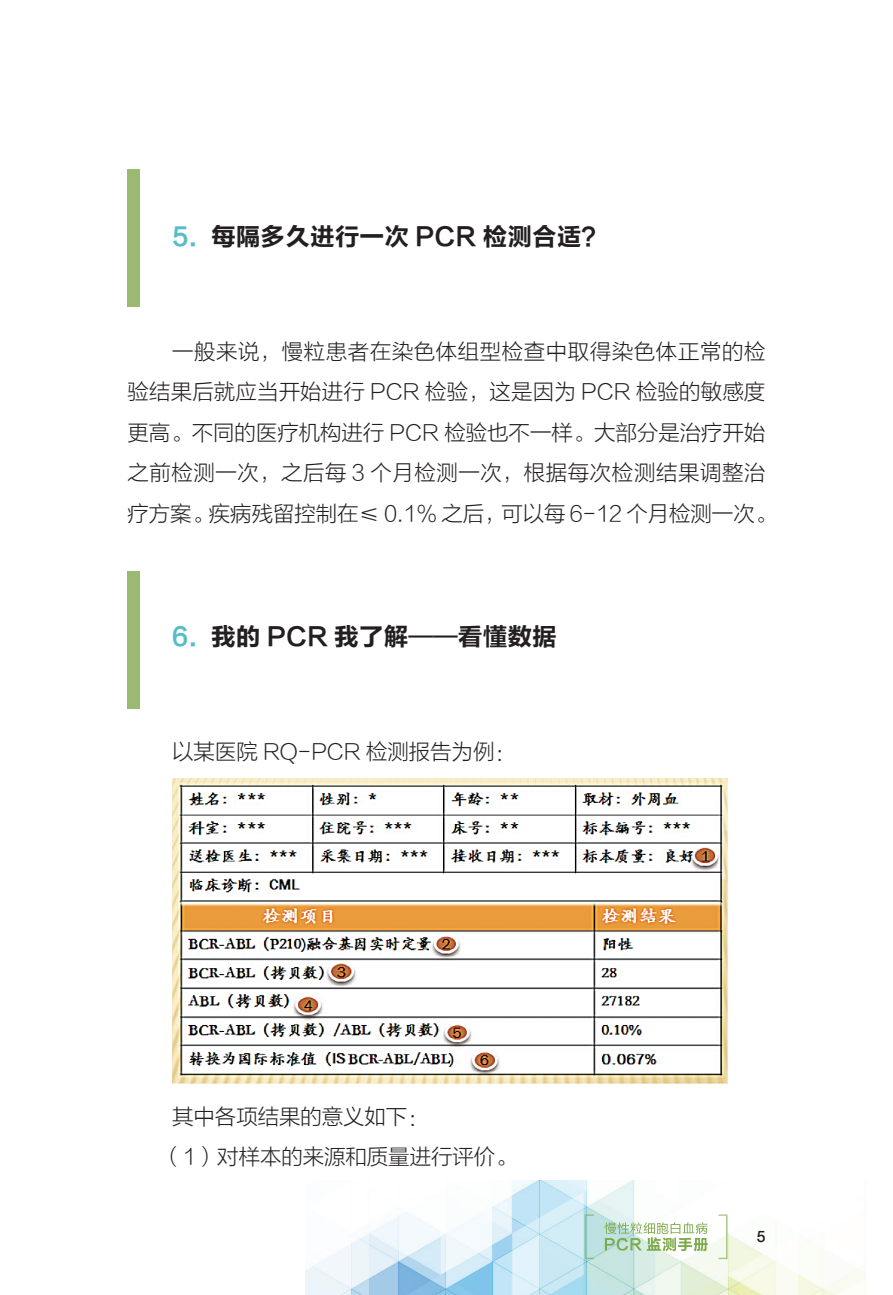
<style>
.page{position:relative;width:893px;height:1295px;background:#fff}
.page>*{position:absolute;margin:0;border:0;box-sizing:border-box;transform-origin:0 0}
.小标题{font:24.75px "FZLTCHK GBK1 0";color:#231f20}
.正文{font:21.38px/40.5px "FZLTXHK GBK1 0";color:#231f20}
.t1{font:500 15.75px "Helvetica Neue";color:#231f20}
.s1{color:#54bdc6}
</style>
<div class="page">
<img style="left:306px;top:1180px;width:560px;height:115px">
<svg style="left:604px;top:1222px;width:104px;height:29px"></svg>
<svg style="left:585px;top:1214px;width:9px;height:45px"></svg>
<svg style="left:718px;top:1214px;width:9px;height:45px"></svg>
<div style="left:128px;top:169px;width:12px;height:137px;background:#9ab971"></div>
<div style="left:128px;top:571px;width:12px;height:137px;background:#9ab971"></div>
<img style="left:172px;top:778px;width:555px;height:305px">
<p class="小标题" style="left:172px;top:222px;width:436px"><span class="s1">5.</span> 每隔多久进行一次 PCR 检测合适？</p>
<p class="正文" style="left:128px;top:332px;width:650px;text-indent:45px">一般来说，慢粒患者在染色体组型检查中取得染色体正常的检验结果后就应当开始进行 PCR 检验，这是因为 PCR 检验的敏感度更高。不同的医疗机构进行 PCR 检验也不一样。大部分是治疗开始之前检测一次，之后每 3 个月检测一次，根据每次检测结果调整治疗方案。疾病残留控制在≤ 0.1% 之后，可以每 6-12 个月检测一次。</p>
<p class="小标题" style="left:172px;top:623px;width:386px"><span class="s1">6.</span> 我的 PCR 我了解——看懂数据</p>
<p class="正文" style="left:172px;top:732px;width:345px">以某医院 RQ-PCR 检测报告为例：</p>
<p class="正文" style="left:172px;top:1097px;width:258px">其中各项结果的意义如下：</p>
<p class="正文" style="left:162px;top:1137px;width:357px">（1）对样本的来源和质量进行评价。</p>
<p class="t1" style="left:757px;top:1224px;width:10px">5</p>
</div>
